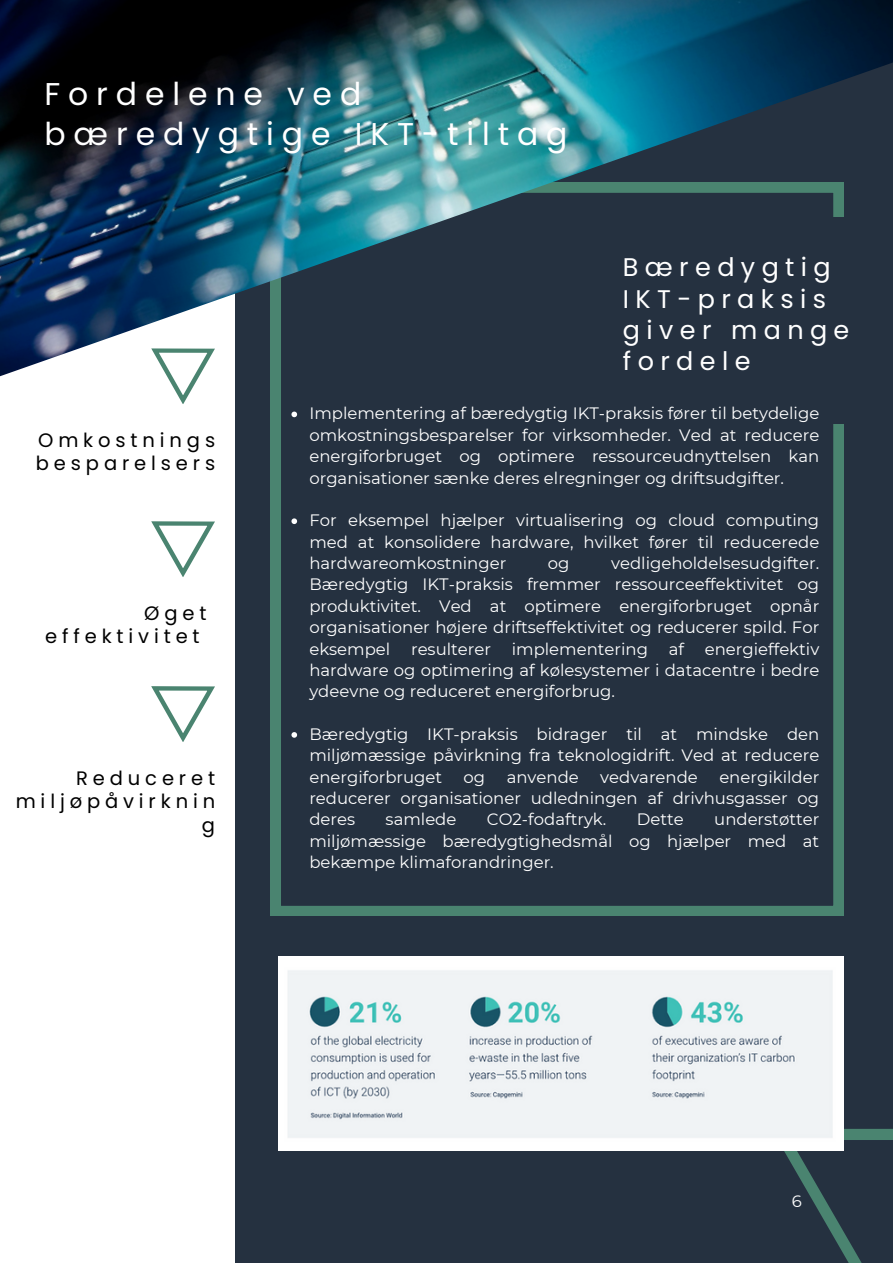
<style>
.page{position:relative;width:893px;height:1264px;background:#fff}
.page>*{position:absolute;margin:0;border:0;box-sizing:border-box;transform-origin:0 0}
.t1{font:31.5px/39.3px "Poppins";letter-spacing:.25em;color:#fff}
.t2{font:25.5px/31.5px "Poppins";letter-spacing:.25em;color:#fff}
.t3{font:19.5px/23.5px "Poppins";letter-spacing:.25em;color:#000}
.t4{font:16.5px/21.3px "Montserrat";color:#fff;text-align:justify}
</style>
<div class="page">
<div style="left:235px;top:0;width:657px;height:1262px;background:#253140"></div>
<svg style="left:271px;top:397px;width:572px;height:519px"></svg>
<div style="left:589px;top:217px;width:303px;height:206px;background:#253140"></div>
<svg style="left:772px;top:1128px;width:120px;height:134px"></svg>
<img style="left:278px;top:956px;width:565px;height:194px">
<svg style="left:151px;top:521px;width:64px;height:56px"></svg>
<svg style="left:151px;top:686px;width:64px;height:56px"></svg>
<svg style="left:179px;top:397px;width:9px;height:7px"></svg>
<img style="left:0;top:0;width:892px;height:397px">
<svg style="left:291px;top:411px;width:6px;height:6px"></svg>
<svg style="left:291px;top:518px;width:6px;height:6px"></svg>
<svg style="left:291px;top:732px;width:6px;height:5px"></svg>
<p class="t1" style="left:44px;top:75px;width:524px">Fordelene ved bæredygtige IKT-tiltag</p>
<p class="t2" style="left:623px;top:251px;width:228px">Bæredygtig<br>IKT-praksis giver mange fordele</p>
<p class="t3" style="left:36px;top:428px;width:181px">Omkostnings besparelsers</p>
<p class="t3" style="left:45px;top:601px;width:163px;text-indent:99px">Øget effektivitet</p>
<p class="t3" style="left:16px;top:766px;width:201px;text-align:right">Reduceret miljøpåvirknin g</p>
<p class="t4" style="left:309px;top:403px;width:511px">Implementering af bæredygtig IKT-praksis fører til betydelige omkostningsbesparelser for virksomheder. Ved at reducere energiforbruget og optimere ressourceudnyttelsen kan organisationer sænke deres elregninger og driftsudgifter.</p>
<p class="t4" style="left:309px;top:509px;width:511px">For eksempel hjælper virtualisering og cloud computing med at konsolidere hardware, hvilket fører til reducerede hardwareomkostninger</p>
<p class="t4" style="left:309px;top:552px;width:511px;text-indent:302px">vedligeholdelsesudgifter.<br>Bæredygtig IKT-praksis fremmer ressourceeffektivitet og produktivitet. Ved at optimere energiforbruget opnår organisationer højere driftseffektivitet og reducerer spild. For eksempel</p>
<p class="t4" style="left:548px;top:552px;width:23px">og</p>
<p class="t4" style="left:309px;top:638px;width:511px;text-indent:395px">energieffektiv hardware og optimering af kølesystemer i datacentre i bedre ydeevne og reduceret energiforbrug.</p>
<p class="t4" style="left:309px;top:723px;width:511px">Bæredygtig IKT-praksis bidrager til at mindske den miljømæssige påvirkning fra teknologidrift. Ved at reducere energiforbruget</p>
<p class="t4" style="left:411px;top:638px;width:81px">resulterer</p>
<p class="t4" style="left:511px;top:638px;width:138px">implementering</p>
<p class="t4" style="left:668px;top:638px;width:17px">af</p>
<p class="t4" style="left:309px;top:766px;width:511px;text-indent:410px">energikilder reducerer organisationer udledningen af drivhusgasser og deres</p>
<p class="t4" style="left:463px;top:766px;width:23px">og</p>
<p class="t4" style="left:506px;top:766px;width:74px">anvende</p>
<p class="t4" style="left:600px;top:766px;width:99px">vedvarende</p>
<p class="t4" style="left:385px;top:808px;width:72px">samlede</p>
<p class="t4" style="left:487px;top:808px;width:121px">CO2-fodaftryk.</p>
<p class="t4" style="left:636px;top:808px;width:48px">Dette</p>
<p class="t4" style="left:309px;top:808px;width:511px;text-indent:405px">understøtter miljømæssige bæredygtighedsmål og hjælper med at bekæmpe klimaforandringer.</p>
<p class="t4" style="left:791px;top:1190px;width:12px">6</p>
</div>
